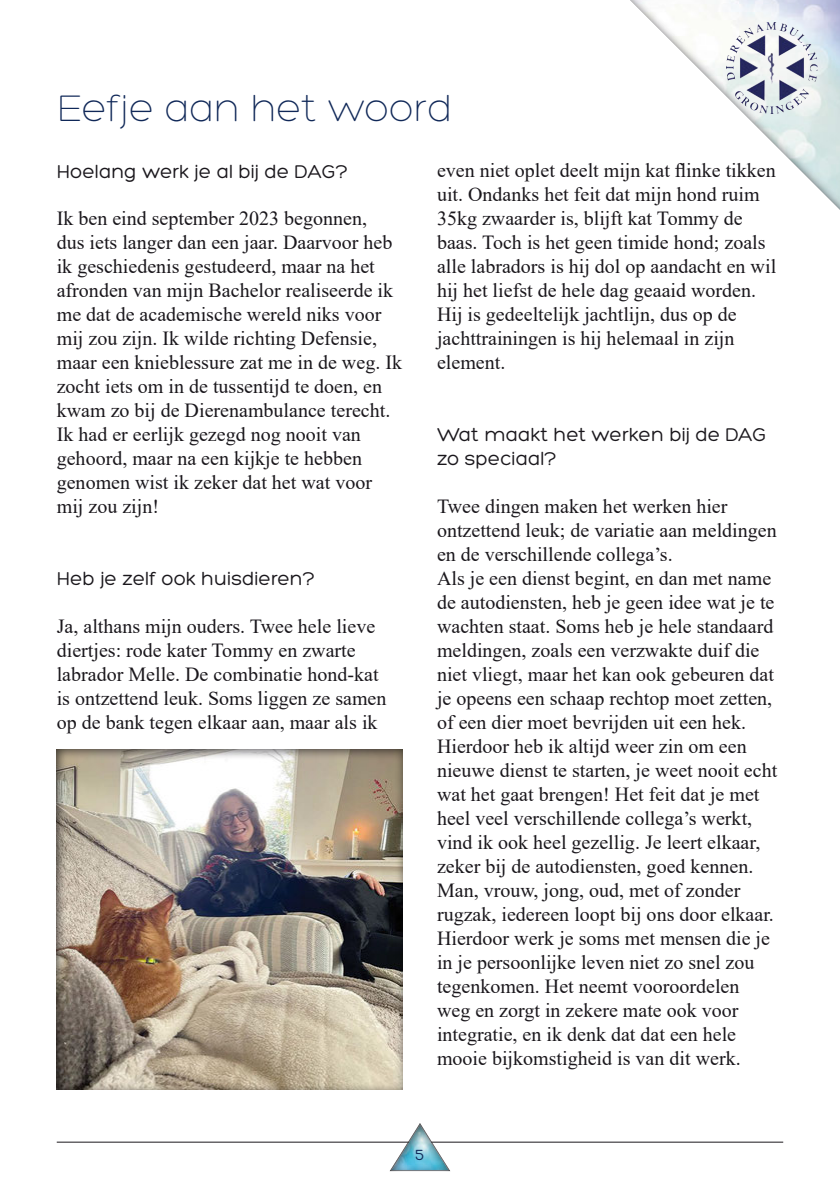
<style>
.page{position:relative;width:840px;height:1191px;background:#fff}
.page>*{position:absolute;margin:0;border:0;box-sizing:border-box;transform-origin:0 0}
.kop_toc{font:300 40px "Hero";color:#102858}
.tekst_space_after{font:20px/24px "Times New Roman";color:#1a171c}
.subkop_tekst{font:20px/24px "Hero";color:#1a171c}
.subkop_tekst_top{font:20px "Hero";color:#1a171c}
.t1{font:16px "Hero";color:#102858}
</style>
<div class="page">
<div style="left:609px;top:0;width:230px;height:229px;background:#1a171c;opacity:.75"></div>
<div style="left:56px;top:748px;width:348px;height:342px;background:#1a171c;opacity:.75"></div>
<div style="left:389px;top:1120px;width:62px;height:52px;background:#1a171c;opacity:.75"></div>
<hr style="left:431px;top:1141px;width:351px;height:1px;background:#1a171c">
<hr style="left:57px;top:1141px;width:351px;height:1px;background:#1a171c">
<img style="left:726px;top:23px;width:90px;height:90px">
<p class="kop_toc" style="left:57px;top:88px;width:396px">Eefje aan het woord</p>
<p class="subkop_tekst_top" style="left:57px;top:161px;width:292px">Hoelang werk je al bij de DAG?</p>
<p class="tekst_space_after" style="left:57px;top:205px;width:346px">Ik ben eind september 2023 begonnen,<br>dus iets langer dan een jaar. Daarvoor heb ik geschiedenis gestudeerd, maar na het afronden van mijn Bachelor realiseerde ik me dat de academische wereld niks voor mij zou zijn. Ik wilde richting Defensie, maar een knieblessure zat me in de weg. Ik zocht iets om in de tussentijd te doen, en kwam zo bij de Dierenambulance terecht.<br>Ik had er eerlijk gezegd nog nooit van gehoord, maar na een kijkje te hebben genomen wist ik zeker dat het wat voor mij zou zijn!</p>
<p class="tekst_space_after" style="left:437px;top:157px;width:340px">even niet oplet deelt mijn kat flinke tikken uit. Ondanks het feit dat mijn hond ruim 35kg zwaarder is, blijft kat Tommy de baas. Toch is het geen timide hond; zoals alle labradors is hij dol op aandacht en wil hij het liefst de hele dag geaaid worden.<br>Hij is gedeeltelijk jachtlijn, dus op de jachttrainingen is hij helemaal in zijn element.</p>
<p class="subkop_tekst" style="left:437px;top:422px;width:331px">Wat maakt het werken bij de DAG zo speciaal?</p>
<p class="tekst_space_after" style="left:437px;top:493px;width:341px">Twee dingen maken het werken hier ontzettend leuk; de variatie aan meldingen en de verschillende collega’s.<br>Als je een dienst begint, en dan met name de autodiensten, heb je geen idee wat je te wachten staat. Soms heb je hele standaard meldingen, zoals een verzwakte duif die niet vliegt, maar het kan ook gebeuren dat je opeens een schaap rechtop moet zetten, of een dier moet bevrijden uit een hek.<br>Hierdoor heb ik altijd weer zin om een nieuwe dienst te starten, je weet nooit echt wat het gaat brengen! Het feit dat je met heel veel verschillende collega’s werkt, vind ik ook heel gezellig. Je leert elkaar, zeker bij de autodiensten, goed kennen.<br>Man, vrouw, jong, oud, met of zonder rugzak, iedereen loopt bij ons door elkaar.<br>Hierdoor werk je soms met mensen die je in je persoonlijke leven niet zo snel zou tegenkomen. Het neemt vooroordelen weg en zorgt in zekere mate ook voor integratie, en ik denk dat dat een hele mooie bijkomstigheid is van dit werk.</p>
<p class="subkop_tekst" style="left:57px;top:566px;width:259px">Heb je zelf ook huisdieren?</p>
<p class="tekst_space_after" style="left:57px;top:613px;width:331px">Ja, althans mijn ouders. Twee hele lieve diertjes: rode kater Tommy en zwarte labrador Melle. De combinatie hond-kat is ontzettend leuk. Soms liggen ze samen op de bank tegen elkaar aan, maar als ik</p>
<p class="t1" style="left:415px;top:1147px;width:10px">5</p>
</div>
